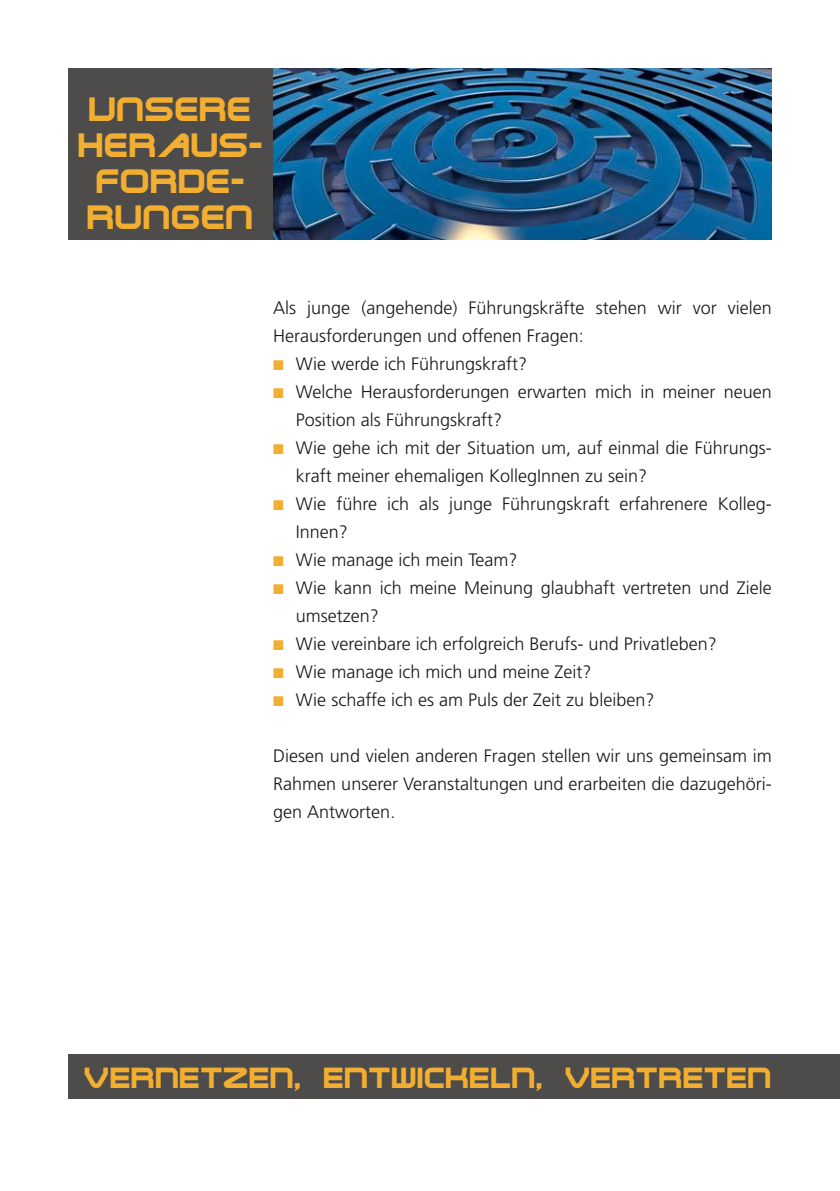
<style>
.page{position:relative;width:840px;height:1191px;background:#fff}
.page>*{position:absolute;margin:0;border:0;box-sizing:border-box;transform-origin:0 0}
.t1{font:36px/36px "Terminator Two";letter-spacing:.03em;color:#f2ae31;text-align:center}
.t2{font:31px "Terminator Two";letter-spacing:.03em;color:#f2ae31}
.t3{font:300 18px/28px "Frutiger LT Std";color:#181716}
.s1{color:#f2ae31}
</style>
<div class="page">
<div style="left:68px;top:68px;width:205px;height:171px;background:#4e4b4b"></div>
<img style="left:273px;top:68px;width:498px;height:171px">
<div style="left:68px;top:1054px;width:771px;height:45px;background:#4e4b4b"></div>
<h1 class="t1" style="left:79px;top:91px;width:185px">UNSERE<br>HERAUS-<br>FORDE-<br>RUNGEN</h1>
<p class="t3" style="left:273px;top:294px;width:500px">Als junge (angehende) Führungskräfte stehen wir vor vielen<br>Herausforderungen und offenen Fragen:</p>
<p class="t3" style="left:273px;top:350px;width:255px"><span class="s1">■</span> Wie werde ich Führungskraft?</p>
<p class="t3" style="left:296px;top:378px;width:477px;text-indent:-23px"><span class="s1">■</span> Welche Herausforderungen erwarten mich in meiner neuen<br>Position als Führungskraft?</p>
<p class="t3" style="left:296px;top:434px;width:477px;text-indent:-23px"><span class="s1">■</span> Wie gehe ich mit der Situation um, auf einmal die Führungs&shy;kraft meiner ehemaligen KollegInnen zu sein?</p>
<p class="t3" style="left:296px;top:490px;width:476px;text-indent:-23px"><span class="s1">■</span> Wie führe ich als junge Führungskraft erfahrenere Kolleg-<br>Innen?</p>
<p class="t3" style="left:273px;top:546px;width:246px"><span class="s1">■</span> Wie manage ich mein Team?</p>
<p class="t3" style="left:296px;top:574px;width:477px;text-indent:-23px"><span class="s1">■</span> Wie kann ich meine Meinung glaubhaft vertreten und Ziele umsetzen?</p>
<p class="t3" style="left:273px;top:630px;width:445px"><span class="s1">■</span> Wie vereinbare ich erfolgreich Berufs- und Privatleben?</p>
<p class="t3" style="left:273px;top:658px;width:320px"><span class="s1">■</span> Wie manage ich mich und meine Zeit?</p>
<p class="t3" style="left:273px;top:686px;width:382px"><span class="s1">■</span> Wie schaffe ich es am Puls der Zeit zu bleiben?</p>
<p class="t3" style="left:273px;top:742px;width:500px;text-align:justify">Diesen und vielen anderen Fragen stellen wir uns gemeinsam im Rahmen unserer Veranstaltungen und erarbeiten die dazugehöri&shy;gen Antworten.</p>
<h2 class="t2" style="left:85px;top:1061px;width:688px">VERNETZEN, ENTWICKELN, VERTRETEN</h2>
</div>
